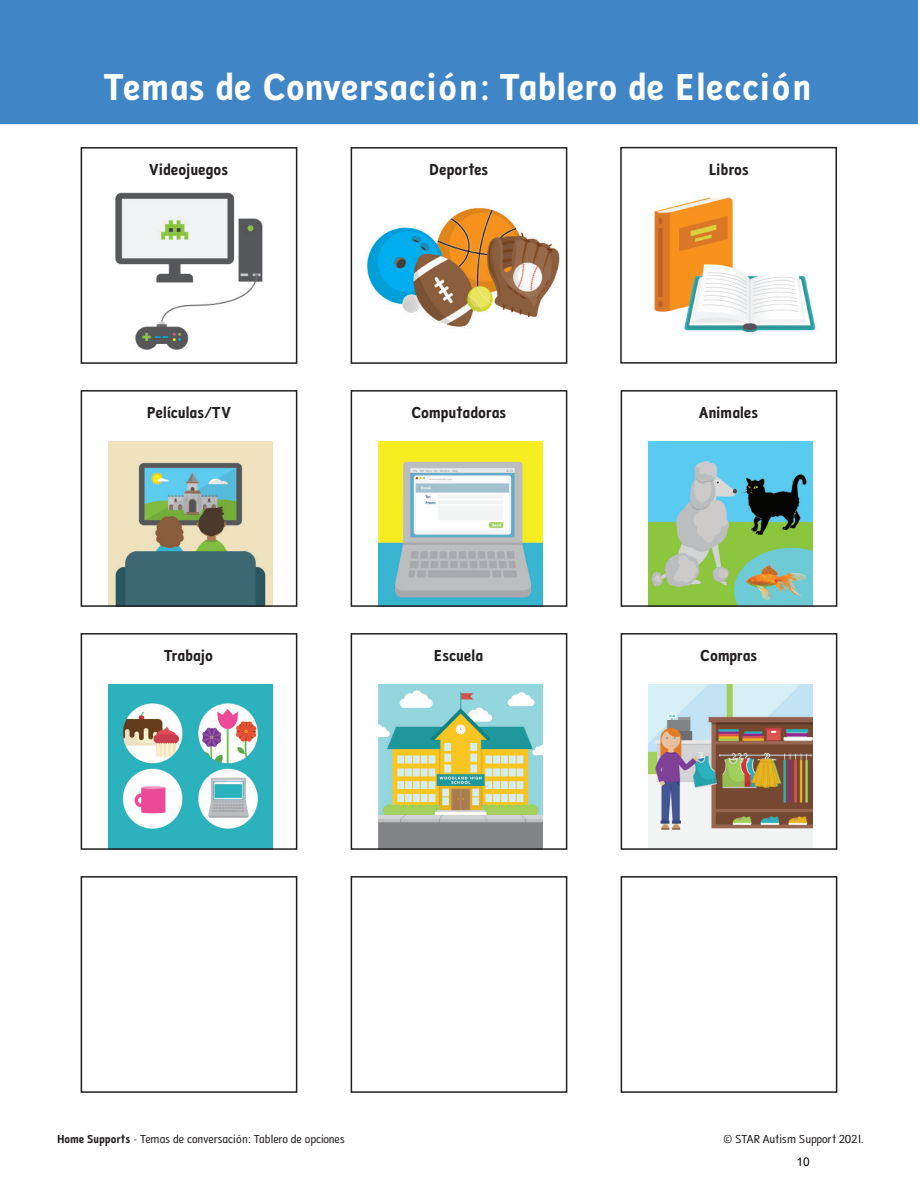
<style>
.page{position:relative;width:918px;height:1188px;background:#fff}
.page>*{position:absolute;margin:0;border:0;box-sizing:border-box;transform-origin:0 0}
.t1{font:39px "Folder Bold Primary";letter-spacing:-.03em;color:#fff}
.t2{font:16.5px "Folder Bold Primary";letter-spacing:-.045em;color:#231f20}
.t3{font:12px "Folder Reg Primary";letter-spacing:-.04em;color:#231f20}
.t4{font:12px "Arial";color:#000}
.s1{font-family:"Folder Bold Primary"}
</style>
<div class="page">
<div style="left:0;top:0;width:918px;height:124px;background:#4085c6"></div>
<img style="left:115px;top:192px;width:148px;height:158px">
<div style="left:81px;top:147px;width:216px;height:217px;border:2px solid #231f20"></div>
<img style="left:109px;top:442px;width:164px;height:162px">
<div style="left:81px;top:390px;width:216px;height:217px;border:2px solid #231f20"></div>
<img style="left:109px;top:685px;width:164px;height:162px">
<div style="left:81px;top:633px;width:216px;height:217px;border:2px solid #231f20"></div>
<div style="left:81px;top:876px;width:216px;height:217px;border:2px solid #231f20"></div>
<img style="left:367px;top:207px;width:193px;height:120px">
<div style="left:351px;top:147px;width:216px;height:217px;border:2px solid #231f20"></div>
<img style="left:379px;top:442px;width:164px;height:162px">
<div style="left:351px;top:390px;width:216px;height:217px;border:2px solid #231f20"></div>
<img style="left:379px;top:685px;width:164px;height:162px">
<div style="left:351px;top:633px;width:216px;height:217px;border:2px solid #231f20"></div>
<div style="left:351px;top:876px;width:216px;height:217px;border:2px solid #231f20"></div>
<img style="left:654px;top:197px;width:162px;height:135px">
<div style="left:620px;top:147px;width:217px;height:217px;border:2px solid #231f20"></div>
<img style="left:649px;top:442px;width:164px;height:162px">
<div style="left:621px;top:390px;width:216px;height:217px;border:2px solid #231f20"></div>
<img style="left:649px;top:685px;width:164px;height:162px">
<div style="left:621px;top:633px;width:216px;height:217px;border:2px solid #231f20"></div>
<div style="left:621px;top:876px;width:216px;height:217px;border:2px solid #231f20"></div>
<h1 class="t1" style="left:105px;top:65px;width:710px">Temas de Conversación: Tablero de Elección</h1>
<p class="t2" style="left:149px;top:161px;width:81px">Videojuegos</p>
<p class="t2" style="left:429px;top:161px;width:61px">Deportes</p>
<p class="t2" style="left:709px;top:160px;width:42px">Libros</p>
<p class="t2" style="left:147px;top:404px;width:86px">Películas/TV</p>
<p class="t2" style="left:411px;top:404px;width:97px">Computadoras</p>
<p class="t2" style="left:699px;top:403px;width:61px">Animales</p>
<p class="t2" style="left:164px;top:647px;width:51px">Trabajo</p>
<p class="t2" style="left:434px;top:647px;width:52px">Escuela</p>
<p class="t2" style="left:700px;top:646px;width:59px">Compras</p>
<p class="t3" style="left:57px;top:1132px;width:289px"><span class="s1">Home Supports</span> - Temas de conversación: Tablero de opciones</p>
<p class="t3" style="left:724px;top:1132px;width:142px">© STAR Autism Support 2021.</p>
<p class="t4" style="left:797px;top:1154px;width:15px">10</p>
</div>
